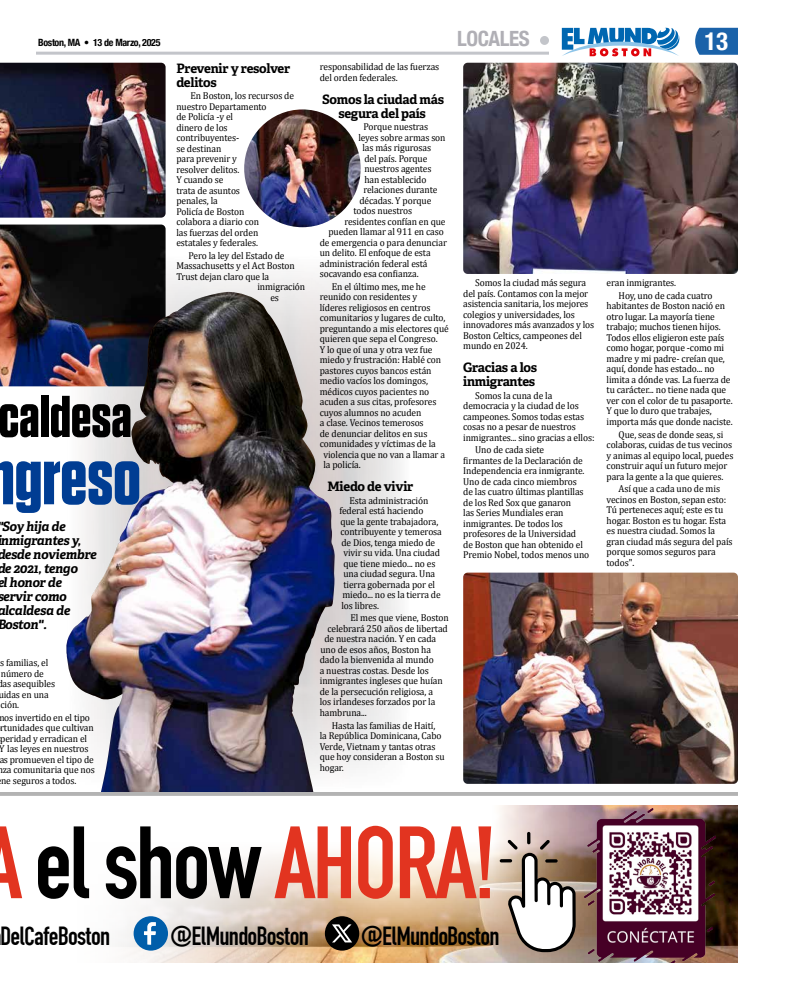
<style>
.page{position:relative;width:792px;height:990px;background:#fff}
.page>*{position:absolute;margin:0;border:0;box-sizing:border-box;transform-origin:0 0}
.t1{font:107.1px "Roadgeek 2005 Engschrift";letter-spacing:-.03em;color:#e23420}
.t2{font:700 76px "Tungsten";color:#003d93}
.t3{font:700 58px "Tungsten";color:#000}
.t4{font:27.5px "Roadgeek 2005 Engschrift";letter-spacing:-.03em;color:#000}
.t5{font:700 condensed 25px "Helvetica Neue";color:#fff}
.t6{font:700 condensed 21px "Helvetica Neue";letter-spacing:-.02em;color:#b0afb5}
.t7{font:700 13px/14px "Adelle";letter-spacing:-.02em;color:#000}
.t8{font:italic 700 13px/14px "Adelle";letter-spacing:-.02em;color:#000}
.t9{font:10px/10.5px "Cambria";letter-spacing:-.01em;color:#000;scale:.95 1}
.t10{font:700 condensed 10px "Helvetica Neue";letter-spacing:-.03em;color:#000}
.s1{color:#000}
</style>
<div class="page">
<hr style="left:36px;top:52px;width:513px;height:3px;background:#c3c5ca">
<div style="left:540px;top:36px;width:9px;height:9px;background:#c3c5ca;border-radius:50%"></div>
<svg style="left:695px;top:28px;width:43px;height:27px"></svg>
<svg style="left:562px;top:28px;width:117px;height:28px"></svg>
<hr style="left:0;top:792px;width:738px;height:4px;background:#b3b3b3">
<img style="left:650px;top:806px;width:88px;height:156px">
<svg style="left:118px;top:806px;width:532px;height:156px"></svg>
<div style="left:134px;top:916px;width:34px;height:35px;background:#005eaa;border-radius:50%"></div>
<svg style="left:144px;top:922px;width:12px;height:23px"></svg>
<div style="left:325px;top:916px;width:34px;height:35px;background:#000;border-radius:50%"></div>
<svg style="left:332px;top:924px;width:20px;height:18px"></svg>
<img style="left:584px;top:808px;width:132px;height:154px">
<svg style="left:500px;top:832px;width:76px;height:121px"></svg>
<img style="left:0;top:63px;width:166px;height:155px">
<img style="left:0;top:225px;width:166px;height:161px">
<img style="left:65px;top:292px;width:270px;height:500px">
<img style="left:463px;top:63px;width:275px;height:211px">
<img style="left:463px;top:573px;width:275px;height:211px">
<img style="left:244px;top:109px;width:117px;height:118px">
<p class="t10" style="left:38px;top:35px;width:124px">Boston, MA • 13 de Marzo, 2025</p>
<h3 class="t6" style="left:457px;top:21px;width:74px">LOCALES</h3>
<h3 class="t5" style="left:705px;top:20px;width:25px">13</h3>
<h3 class="t3" style="left:-1px;top:386px;width:135px">caldesa</h3>
<h2 class="t2" style="left:-13px;top:437px;width:155px">ngreso</h2>
<h3 class="t8" style="left:-3px;top:519px;width:101px">"Soy hija de nmigrantes y, desde noviembre de 2021, tengo<br>el honor de servir como alcaldesa de<br>Boston".</h3>
<p class="t9" style="left:0;top:657px;width:52px">s familias, el</p>
<p class="t9" style="left:1px;top:668px;width:47px">número de</p>
<p class="t9" style="left:-3px;top:678px;width:62px">das asequibles</p>
<p class="t9" style="left:-1px;top:689px;width:54px">uidas en una</p>
<p class="t9" style="left:0;top:699px;width:21px">ción.</p>
<p class="t9" style="left:-4px;top:712px;width:100px">mos invertido en el tipo</p>
<p class="t9" style="left:0;top:723px;width:100px">rtunidades que cultivan</p>
<p class="t9" style="left:0;top:733px;width:93px">peridad y erradican el</p>
<p class="t9" style="left:0;top:744px;width:95px">Y las leyes en nuestros</p>
<p class="t9" style="left:-1px;top:754px;width:101px">as promueven el tipo de</p>
<p class="t9" style="left:-3px;top:765px;width:104px">nza comunitaria que nos</p>
<p class="t9" style="left:1px;top:775px;width:81px">ne seguros a todos.</p>
<h3 class="t7" style="left:176px;top:61px;width:115px">Prevenir y resolver delitos</h3>
<p class="t9" style="left:176px;top:90px;width:125px;text-indent:14px">En Boston, los recursos de nuestro Departamento<br>de Policía -y el<br>dinero de los<br>contribuyentes-<br>se destinan<br>para prevenir y<br>resolver delitos.<br>Y cuando se<br>trata de asuntos<br>penales, la<br>Policía de Boston<br>colabora a diario con<br>las fuerzas del orden estatales y federales.</p>
<p class="t9" style="left:188px;top:250px;width:103px">Pero la ley del Estado de</p>
<p class="t9" style="left:176px;top:261px;width:126px">Massachusetts y el Act Boston</p>
<p class="t9" style="left:176px;top:271px;width:99px">Trust dejan claro que la</p>
<p class="t9" style="left:257px;top:282px;width:52px">inmigración</p>
<p class="t9" style="left:270px;top:292px;width:11px">es</p>
<p class="t9" style="left:320px;top:62px;width:127px">responsabilidad de las fuerzas del orden federales.</p>
<h3 class="t7" style="left:322px;top:92px;width:123px;text-align:center">Somos la ciudad más segura del país</h3>
<p class="t9" style="left:363px;top:122px;width:70px">Porque nuestras</p>
<p class="t9" style="left:358px;top:132px;width:93px">leyes sobre armas son</p>
<p class="t9" style="left:362px;top:143px;width:74px">las más rigurosas</p>
<p class="t9" style="left:364px;top:153px;width:68px">del país. Porque</p>
<p class="t9" style="left:364px;top:164px;width:72px">nuestros agentes</p>
<p class="t9" style="left:364px;top:174px;width:67px">han establecido</p>
<p class="t9" style="left:363px;top:185px;width:79px">relaciones durante</p>
<p class="t9" style="left:359px;top:195px;width:77px">décadas. Y porque</p>
<p class="t9" style="left:353px;top:206px;width:63px">todos nuestros</p>
<p class="t9" style="left:344px;top:216px;width:108px">residentes confían en que</p>
<p class="t9" style="left:328px;top:227px;width:123px">pueden llamar al 911 en caso</p>
<p class="t9" style="left:320px;top:237px;width:135px">de emergencia o para denunciar</p>
<p class="t9" style="left:320px;top:248px;width:118px">un delito. El enfoque de esta</p>
<p class="t9" style="left:320px;top:258px;width:115px">administración federal está</p>
<p class="t9" style="left:320px;top:269px;width:106px">socavando esa confianza.</p>
<p class="t9" style="left:332px;top:281px;width:100px">En el último mes, me he</p>
<p class="t9" style="left:320px;top:292px;width:104px">reunido con residentes y</p>
<p class="t9" style="left:320px;top:302px;width:118px">líderes religiosos en centros</p>
<p class="t9" style="left:320px;top:313px;width:134px">comunitarios y lugares de culto,</p>
<p class="t9" style="left:320px;top:323px;width:137px">preguntando a mis electores qué</p>
<p class="t9" style="left:320px;top:334px;width:126px">quieren que sepa el Congreso.</p>
<p class="t9" style="left:320px;top:344px;width:120px">Y lo que oí una y otra vez fue</p>
<p class="t9" style="left:320px;top:355px;width:129px">miedo y frustración: Hablé con</p>
<p class="t9" style="left:320px;top:365px;width:119px">pastores cuyos bancos están</p>
<p class="t9" style="left:320px;top:376px;width:115px">medio vacíos los domingos,</p>
<p class="t9" style="left:320px;top:386px;width:117px">médicos cuyos pacientes no</p>
<p class="t9" style="left:320px;top:397px;width:124px">acuden a sus citas, profesores</p>
<p class="t9" style="left:320px;top:407px;width:108px">cuyos alumnos no acuden</p>
<p class="t9" style="left:320px;top:418px;width:111px">a clase. Vecinos temerosos</p>
<p class="t9" style="left:320px;top:428px;width:115px">de denunciar delitos en sus</p>
<p class="t9" style="left:320px;top:439px;width:124px">comunidades y víctimas de la</p>
<p class="t9" style="left:323px;top:449px;width:130px">violencia que no van a llamar a</p>
<p class="t9" style="left:323px;top:460px;width:41px">la policía.</p>
<h3 class="t7" style="left:327px;top:480px;width:87px">Miedo de vivir</h3>
<p class="t9" style="left:349px;top:495px;width:85px">Esta administración</p>
<p class="t9" style="left:339px;top:506px;width:90px">federal está haciendo</p>
<p class="t9" style="left:340px;top:516px;width:105px">que la gente trabajadora,</p>
<p class="t9" style="left:340px;top:527px;width:108px">contribuyente y temerosa</p>
<p class="t9" style="left:341px;top:537px;width:100px">de Dios, tenga miedo de</p>
<p class="t9" style="left:343px;top:548px;width:103px">vivir su vida. Una ciudad</p>
<p class="t9" style="left:343px;top:558px;width:98px">que tiene miedo... no es</p>
<p class="t9" style="left:343px;top:569px;width:98px">una ciudad segura. Una</p>
<p class="t9" style="left:343px;top:579px;width:98px">tierra gobernada por el</p>
<p class="t9" style="left:342px;top:590px;width:105px">miedo... no es la tierra de</p>
<p class="t9" style="left:341px;top:600px;width:41px">los libres.</p>
<p class="t9" style="left:350px;top:613px;width:105px">El mes que viene, Boston</p>
<p class="t9" style="left:327px;top:623px;width:128px">celebrará 250 años de libertad</p>
<p class="t9" style="left:324px;top:634px;width:119px">de nuestra nación. Y en cada</p>
<p class="t9" style="left:320px;top:644px;width:118px">uno de esos años, Boston ha</p>
<p class="t9" style="left:320px;top:655px;width:121px">dado la bienvenida al mundo</p>
<p class="t9" style="left:320px;top:665px;width:116px">a nuestras costas. Desde los</p>
<p class="t9" style="left:320px;top:676px;width:131px">inmigrantes ingleses que huían</p>
<p class="t9" style="left:320px;top:686px;width:121px">de la persecución religiosa, a</p>
<p class="t9" style="left:320px;top:697px;width:123px">los irlandeses forzados por la</p>
<p class="t9" style="left:320px;top:707px;width:51px">hambruna...</p>
<p class="t9" style="left:320px;top:720px;width:133px;text-indent:12px">Hasta las familias de Haití, la República Dominicana, Cabo<br>Verde, Vietnam y tantas otras que hoy consideran a Boston su hogar.</p>
<p class="t9" style="left:463px;top:278px;width:140px;text-indent:12px">Somos la ciudad más segura del país. Contamos con la mejor asistencia sanitaria, los mejores colegios y universidades, los innovadores más avanzados y los<br>Boston Celtics, campeones del mundo en 2024.</p>
<h3 class="t7" style="left:463px;top:360px;width:75px">Gracias a los inmigrantes</h3>
<p class="t9" style="left:463px;top:390px;width:140px;text-indent:12px">Somos la cuna de la democracia y la ciudad de los campeones. Somos todas estas cosas no a pesar de nuestros inmigrantes... sino gracias a ellos:</p>
<p class="t9" style="left:463px;top:444px;width:134px;text-indent:12px">Uno de cada siete<br>firmantes de la Declaración de<br>Independencia era inmigrante.<br>Uno de cada cinco miembros<br>de las cuatro últimas plantillas de los Red Sox que ganaron<br>las Series Mundiales eran inmigrantes. De todos los profesores de la Universidad<br>de Boston que han obtenido el<br>Premio Nobel, todos menos uno</p>
<p class="t9" style="left:619px;top:276px;width:100px;line-height:12.7px;text-indent:-12px">eran inmigrantes.<br>Hoy, uno de cada cuatro</p>
<p class="t9" style="left:607px;top:301px;width:134px">habitantes de Boston nació en otro lugar. La mayoría tiene trabajo; muchos tienen hijos.<br>Todos ellos eligieron este país como hogar, porque -como mi madre y mi padre- creían que, aquí, donde has estado... no limita a dónde vas. La fuerza de tu carácter... no tiene nada que ver con el color de tu pasaporte.<br>Y que lo duro que trabajes, importa más que donde naciste.</p>
<p class="t9" style="left:607px;top:429px;width:135px;text-indent:12px">Que, seas de donde seas, si colaboras, cuidas de tus vecinos y animas al equipo local, puedes construir aquí un futuro mejor para la gente a la que quieres.</p>
<p class="t9" style="left:607px;top:484px;width:134px;text-indent:12px">Así que a cada uno de mis vecinos en Boston, sepan esto:<br>Tú perteneces aquí; este es tu hogar. Boston es tu hogar. Esta es nuestra ciudad. Somos la gran ciudad más segura del país porque somos seguros para todos".</p>
<h1 class="t1" style="left:-19px;top:800px;width:517px">A <span class="s1">el show</span> AHORA!</h1>
<h3 class="t4" style="left:0;top:920px;width:112px">DelCafeBoston</h3>
<h3 class="t4" style="left:170px;top:920px;width:141px">@ElMundoBoston</h3>
<h3 class="t4" style="left:361px;top:920px;width:141px">@ElMundoBoston</h3>
</div>
